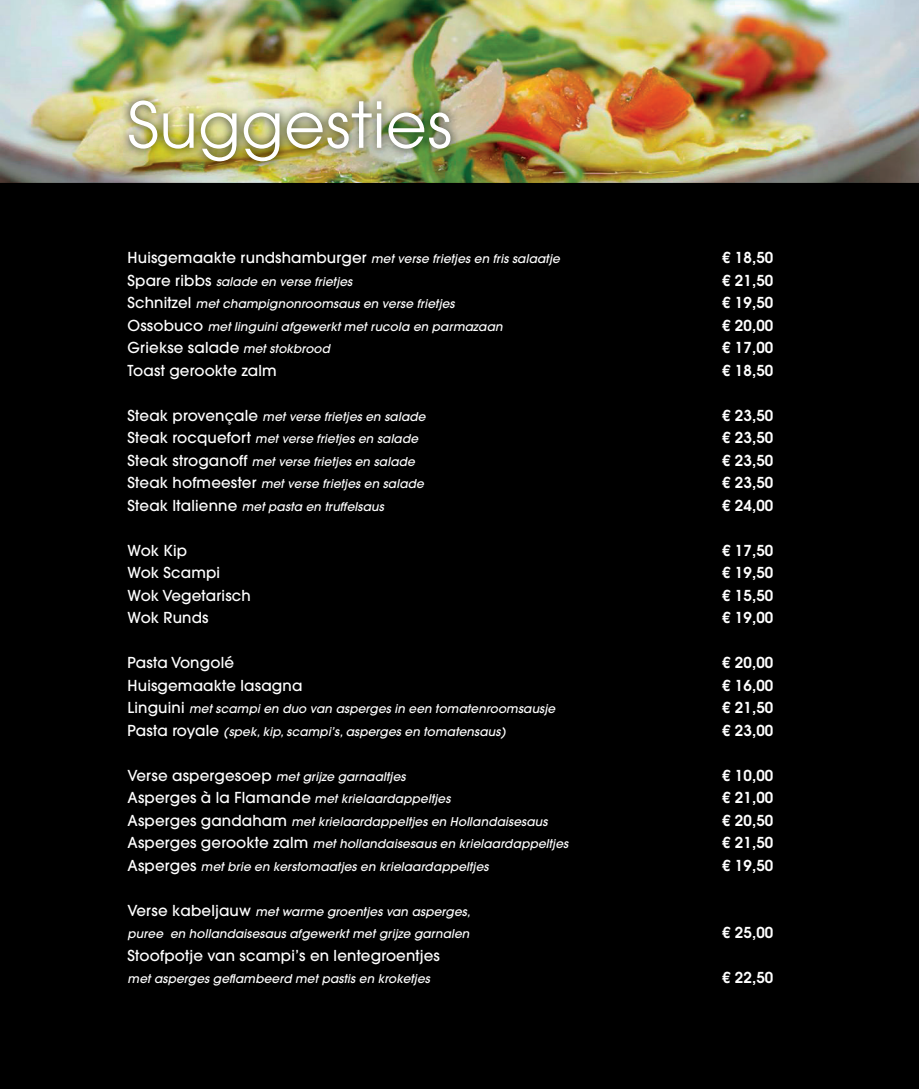
<style>
.page{position:relative;width:919px;height:1089px;background:#fff}
.page>*{position:absolute;margin:0;border:0;box-sizing:border-box;transform-origin:0 0}
.t1{font:62.85px "Avant Garde";letter-spacing:.01em;color:#fff}
.t2{font:600 15px "Avant Garde";letter-spacing:.01em;color:#fff}
.t3{font:500 15px "Avant Garde";letter-spacing:.01em;color:#fff}
.t4{font:italic 500 12px/22.5px "Avant Garde";letter-spacing:.01em;color:#fff}
.s1{font-style:normal;font-size:15px}
.s2{font-style:italic;font-size:12px}
</style>
<div class="page">
<div style="left:0;top:0;width:918px;height:1089px;background:#000"></div>
<img style="left:0;top:0;width:918px;height:183px">
<img style="left:120px;top:92px;width:339px;height:79px">
<h1 class="t1" style="left:128px;top:88px;width:326px">Suggesties</h1>
<p class="t4" style="left:128px;top:247px;width:433px"><span class="s1">Huisgemaakte rundshamburger</span> met verse frietjes en fris salaatje</p>
<p class="t2" style="left:722px;top:248px;width:53px">€ 18,50</p>
<p class="t4" style="left:128px;top:270px;width:226px"><span class="s1">Spare ribbs</span> salade en verse frietjes</p>
<p class="t2" style="left:722px;top:270px;width:53px">€ 21,50</p>
<p class="t4" style="left:128px;top:292px;width:328px"><span class="s1">Schnitzel</span> met champignonroomsaus en verse frietjes</p>
<p class="t2" style="left:722px;top:293px;width:53px">€ 19,50</p>
<p class="t4" style="left:128px;top:315px;width:376px"><span class="s1">Ossobuco</span> met linguini afgewerkt met rucola en parmazaan</p>
<p class="t2" style="left:722px;top:315px;width:53px">€ 20,00</p>
<p class="t3" style="left:128px;top:338px;width:204px">Griekse salade <span class="s2">met stokbrood</span></p>
<p class="t2" style="left:722px;top:338px;width:53px">€ 17,00</p>
<p class="t3" style="left:128px;top:361px;width:151px">Toast gerookte zalm</p>
<p class="t2" style="left:722px;top:360px;width:53px">€ 18,50</p>
<p class="t4" style="left:128px;top:405px;width:299px"><span class="s1">Steak provençale</span> met verse frietjes en salade</p>
<p class="t2" style="left:722px;top:405px;width:53px">€ 23,50</p>
<p class="t4" style="left:128px;top:427px;width:292px"><span class="s1">Steak rocquefort</span> met verse frietjes en salade</p>
<p class="t2" style="left:722px;top:428px;width:53px">€ 23,50</p>
<p class="t4" style="left:128px;top:450px;width:289px"><span class="s1">Steak stroganoff</span> met verse frietjes en salade</p>
<p class="t2" style="left:722px;top:450px;width:53px">€ 23,50</p>
<p class="t4" style="left:128px;top:472px;width:298px"><span class="s1">Steak hofmeester</span> met verse frietjes en salade</p>
<p class="t2" style="left:722px;top:473px;width:53px">€ 23,50</p>
<p class="t4" style="left:128px;top:495px;width:258px"><span class="s1">Steak Italienne</span> met pasta en truffelsaus</p>
<p class="t2" style="left:722px;top:495px;width:53px">€ 24,00</p>
<p class="t3" style="left:128px;top:541px;width:61px">Wok Kip</p>
<p class="t2" style="left:722px;top:540px;width:53px">€ 17,50</p>
<p class="t3" style="left:128px;top:563px;width:94px">Wok Scampi</p>
<p class="t2" style="left:722px;top:563px;width:53px">€ 19,50</p>
<p class="t3" style="left:128px;top:586px;width:125px">Wok Vegetarisch</p>
<p class="t2" style="left:722px;top:585px;width:53px">€ 15,50</p>
<p class="t3" style="left:128px;top:608px;width:82px">Wok Runds</p>
<p class="t2" style="left:722px;top:608px;width:53px">€ 19,00</p>
<p class="t3" style="left:128px;top:653px;width:108px">Pasta Vongolé</p>
<p class="t2" style="left:722px;top:653px;width:53px">€ 20,00</p>
<p class="t3" style="left:128px;top:676px;width:176px">Huisgemaakte lasagna</p>
<p class="t2" style="left:722px;top:675px;width:53px">€ 16,00</p>
<p class="t4" style="left:128px;top:697px;width:429px"><span class="s1">Linguini</span> met scampi en duo van asperges in een tomatenroomsausje</p>
<p class="t2" style="left:722px;top:698px;width:53px">€ 21,50</p>
<p class="t4" style="left:128px;top:720px;width:379px"><span class="s1">Pasta royale</span> (spek, kip, scampi’s, asperges en tomatensaus)</p>
<p class="t2" style="left:722px;top:720px;width:53px">€ 23,00</p>
<p class="t4" style="left:128px;top:765px;width:279px"><span class="s1">Verse aspergesoep</span> met grijze garnaaltjes</p>
<p class="t2" style="left:722px;top:765px;width:53px">€ 10,00</p>
<p class="t4" style="left:128px;top:787px;width:324px"><span class="s1">Asperges à la Flamande</span> met krielaardappeltjes</p>
<p class="t2" style="left:722px;top:788px;width:53px">€ 21,00</p>
<p class="t4" style="left:128px;top:810px;width:421px"><span class="s1">Asperges gandaham</span> met krielaardappeltjes en Hollandaisesaus</p>
<p class="t2" style="left:722px;top:810px;width:53px">€ 20,50</p>
<p class="t4" style="left:128px;top:832px;width:442px"><span class="s1">Asperges gerookte zalm</span> met hollandaisesaus en krielaardappeltjes</p>
<p class="t2" style="left:722px;top:833px;width:53px">€ 21,50</p>
<p class="t4" style="left:128px;top:855px;width:362px"><span class="s1">Asperges</span> met brie en kerstomaatjes en krielaardappeltjes</p>
<p class="t2" style="left:722px;top:855px;width:53px">€ 19,50</p>
<p class="t4" style="left:128px;top:900px;width:344px"><span class="s1">Verse kabeljauw</span> met warme groentjes van asperges, puree en hollandaisesaus afgewerkt met grijze garnalen</p>
<p class="t2" style="left:722px;top:923px;width:53px">€ 25,00</p>
<p class="t3" style="left:128px;top:946px;width:314px">Stoofpotje van scampi’s en lentegroentjes</p>
<p class="t4" style="left:128px;top:967px;width:304px">met asperges geflambeerd met pastis en kroketjes</p>
<p class="t2" style="left:722px;top:968px;width:53px">€ 22,50</p>
</div>
